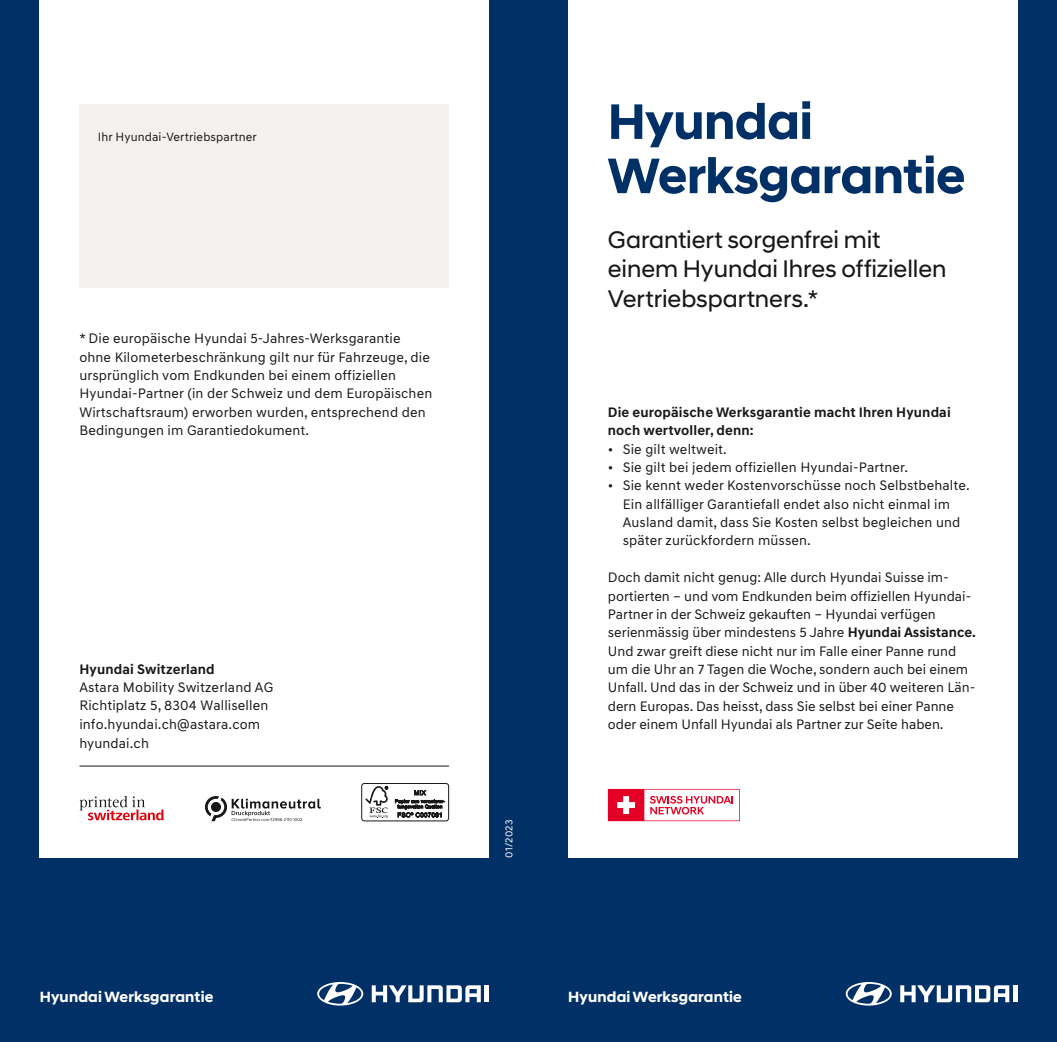
<style>
.page{position:relative;width:1057px;height:1042px;background:#003065}
.page>*{position:absolute;margin:0;border:0;box-sizing:border-box;transform-origin:0 0}
.t1{font:700 50.75px/54.2px "Hyundai Sans Head";letter-spacing:-.005em;color:#003065}
.t2{font:24.5px/29.8px "Hyundai Sans Head";letter-spacing:-.005em;color:#181716}
.t3{font:700 15.05px "Hyundai Sans Head";letter-spacing:.015em;color:#fff}
.t4{font:14px/18.4px "Hyundai Sans Text";letter-spacing:.01em;color:#181716}
.t5{font:700 14px/18.4px "Hyundai Sans Text";letter-spacing:.01em;color:#181716}
.t6{font:12.25px "Hyundai Sans Text";letter-spacing:.01em;color:#181716}
.t7{font:10.5px "Hyundai Sans Text";letter-spacing:.02em;color:#fff}
.s1{font-weight:700}
</style>
<div class="page">
<div style="left:40px;top:0;width:449px;height:858px;background:#fff"></div>
<div style="left:568px;top:0;width:449px;height:858px;background:#fff"></div>
<hr style="left:79px;top:766px;width:370px;height:1px;background:#181716">
<div style="left:79px;top:104px;width:370px;height:184px;background:#f3f0ee"></div>
<div style="left:361px;top:783px;width:88px;height:38px;border:1px solid #181716;border-radius:3px"></div>
<svg style="left:365px;top:786px;width:23px;height:32px"></svg>
<svg style="left:395px;top:790px;width:50px;height:27px"></svg>
<svg style="left:79px;top:796px;width:84px;height:24px"></svg>
<svg style="left:205px;top:796px;width:116px;height:25px"></svg>
<svg style="left:608px;top:789px;width:132px;height:32px"></svg>
<svg style="left:372px;top:985px;width:109px;height:17px"></svg>
<hr style="left:485px;top:985px;width:4px;height:17px;background:#fff">
<svg style="left:317px;top:982px;width:46px;height:23px"></svg>
<svg style="left:900px;top:985px;width:109px;height:17px"></svg>
<hr style="left:1013px;top:985px;width:4px;height:17px;background:#fff">
<svg style="left:845px;top:982px;width:46px;height:23px"></svg>
<p class="t6" style="left:98px;top:130px;width:161px">Ihr Hyundai-Vertriebspartner</p>
<p class="t4" style="left:79px;top:329px;width:354px">* Die europäische Hyundai 5-Jahres-Werksgarantie ohne Kilometerbeschränkung gilt nur für Fahrzeuge, die ursprünglich vom Endkunden bei einem offiziellen Hyundai-Partner (in der Schweiz und dem Europäischen Wirtschaftsraum) erworben wurden, entsprechend den Bedingungen im Garantiedokument.</p>
<p class="t5" style="left:79px;top:660px;width:137px">Hyundai Switzerland</p>
<p class="t4" style="left:79px;top:678px;width:195px">Astara Mobility Switzerland AG<br>Richtiplatz 5, 8304 Wallisellen info.hyundai.ch@astara.com hyundai.ch</p>
<p class="t7" style="left:502px;top:858px;width:40px;rotate:-90deg">01/2023</p>
<h1 class="t1" style="left:608px;top:95px;width:359px">Hyundai<br>Werksgarantie</h1>
<h2 class="t2" style="left:608px;top:224px;width:340px">Garantiert sorgenfrei mit einem Hyundai Ihres offiziellen<br>Vertriebspartners.*</h2>
<p class="t5" style="left:608px;top:403px;width:344px">Die europäische Werksgarantie macht Ihren Hyundai noch wertvoller, denn:</p>
<p class="t4" style="left:608px;top:440px;width:121px">• Sie gilt weltweit.</p>
<p class="t4" style="left:608px;top:458px;width:302px">• Sie gilt bei jedem offiziellen Hyundai-Partner.</p>
<p class="t4" style="left:623px;top:476px;width:348px;text-indent:-15px">• Sie kennt weder Kostenvorschüsse noch Selbstbehalte.<br>Ein allfälliger Garantiefall endet also nicht einmal im Ausland damit, dass Sie Kosten selbst begleichen und später zurückfordern müssen.</p>
<p class="t4" style="left:608px;top:568px;width:369px">Doch damit nicht genug: Alle durch Hyundai Suisse im&shy;portierten – und vom Endkunden beim offiziellen Hyundai-Partner in der Schweiz gekauften – Hyundai verfügen serienmässig über mindestens 5 Jahre <span class="s1">Hyundai Assistance.<br></span>Und zwar greift diese nicht nur im Falle einer Panne rund um die Uhr an 7 Tagen die Woche, sondern auch bei einem Unfall. Und das in der Schweiz und in über 40 weiteren Län&shy;dern Europas. Das heisst, dass Sie selbst bei einer Panne oder einem Unfall Hyundai als Partner zur Seite haben.</p>
<p class="t3" style="left:40px;top:988px;width:175px">Hyundai Werksgarantie</p>
<p class="t3" style="left:568px;top:988px;width:175px">Hyundai Werksgarantie</p>
</div>
